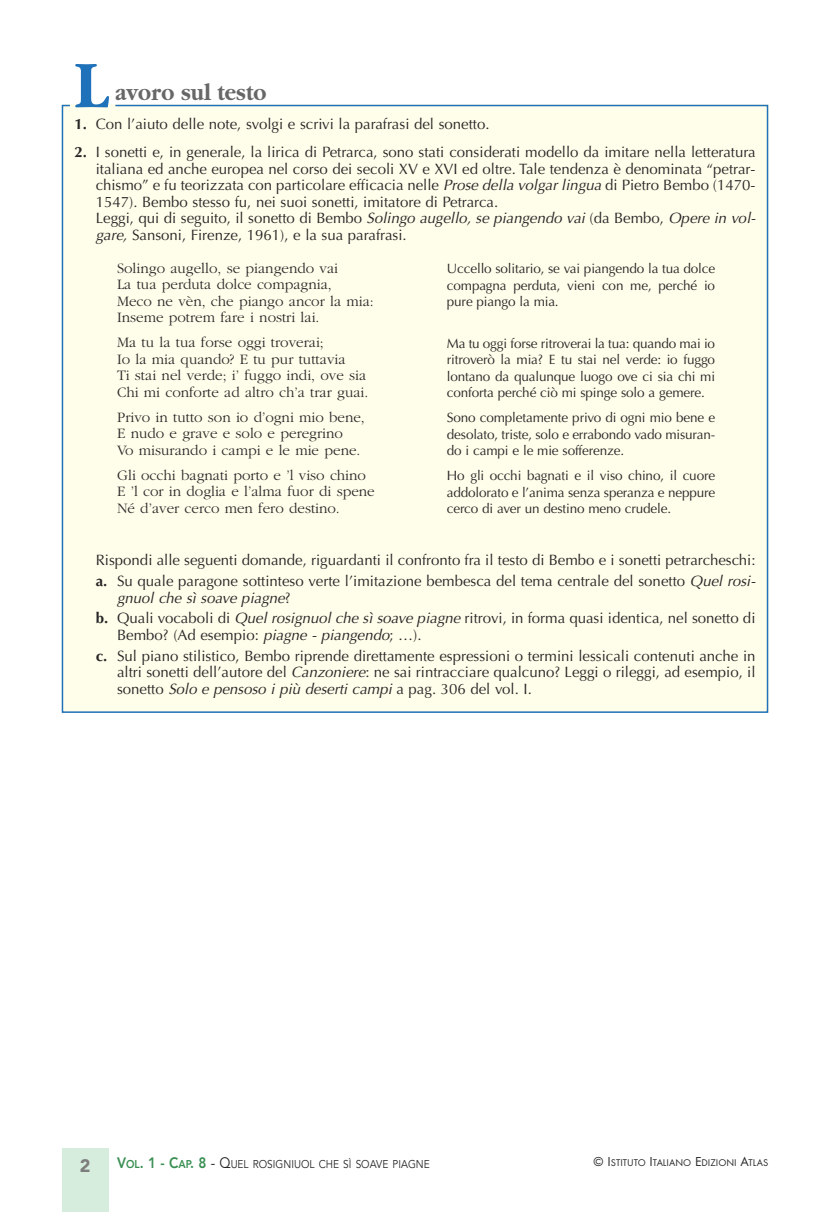
<style>
.page{position:relative;width:830px;height:1212px;background:#fff}
.page>*{position:absolute;margin:0;border:0;box-sizing:border-box;transform-origin:0 0}
.t1{font:700 69.15px "Garamond";color:#1f71b9;scale:.9 1}
.t2{font:700 24px "Garamond";color:#686768;scale:.9 1}
.t3{font:900 18px "Avenir";color:#7d7d7d}
.t4{font:15px/16.5px "Optima";color:#272627}
.t5{font:300 15px/16.5px "Garamond";color:#272627}
.t6{font:13.5px/16.5px "Optima";letter-spacing:-.01em;color:#272627;text-align:justify}
.t7{font:11.25px "Avenir";color:#272627;scale:.9 1}
.t8{font:10.2px "Futura T";color:#272627}
.s1{font-weight:700}
.s2{font-style:italic}
.s3{font-weight:800;font-size:15px;color:#388f52}
.s4{font-weight:800;color:#388f52}
.s5{font-size:15px}
.s6{font-size:13.5px}
</style>
<div class="page">
<div style="left:62px;top:1148px;width:46px;height:64px;background:#d6edde"></div>
<div style="left:61px;top:104px;width:707px;height:609px;background:#fffeea"></div>
<h1 class="t1" style="left:75px;top:43px;width:39px">L</h1>
<h2 class="t2" style="left:115px;top:78px;width:169px">avoro sul testo</h2>
<p class="t4" style="left:74px;top:117px;width:416px"><span class="s1">1.</span> Con l’aiuto delle note, svolgi e scrivi la parafrasi del sonetto.</p>
<p class="t4" style="left:96px;top:145px;width:661px;text-indent:-21px"><span class="s1">2.</span> I sonetti e, in generale, la lirica di Petrarca, sono stati considerati modello da imitare nella letteratura italiana ed anche europea nel corso dei secoli XV e XVI ed oltre. Tale tendenza è denominata “petrar&shy;chismo” e fu teorizzata con particolare efficacia nelle <span class="s2">Prose della volgar lingua</span> di Pietro Bembo (1470- 1547). Bembo stesso fu, nei suoi sonetti, imitatore di Petrarca.<br>Leggi, qui di seguito, il sonetto di Bembo <span class="s2">Solingo augello, se piangendo vai</span> (da Bembo, <span class="s2">Opere in vol&shy;gare,</span> Sansoni, Firenze, 1961), e la sua parafrasi.</p>
<p class="t5" style="left:117px;top:259px;width:258px">Solingo augello, se piangendo vai<br>La tua perduta dolce compagnia,<br>Meco ne vèn, che piango ancor la mia:<br>Inseme potrem fare i nostri lai.</p>
<p class="t5" style="left:117px;top:334px;width:253px">Ma tu la tua forse oggi troverai;<br>Io la mia quando? E tu pur tuttavia<br>Ti stai nel verde; i’ fuggo indi, ove sia Chi mi conforte ad altro ch’a trar guai.</p>
<p class="t5" style="left:117px;top:408px;width:249px">Privo in tutto son io d’ogni mio bene,<br>E nudo e grave e solo e peregrino<br>Vo misurando i campi e le mie pene.</p>
<p class="t5" style="left:117px;top:466px;width:259px">Gli occhi bagnati porto e ’l viso chino<br>E ’l cor in doglia e l’alma fuor di spene<br>Né d’aver cerco men fero destino.</p>
<p class="t6" style="left:446px;top:261px;width:269px">Uccello solitario, se vai piangendo la tua dolce compagna perduta, vieni con me, perché io pure piango la mia.</p>
<p class="t6" style="left:446px;top:336px;width:269px">Ma tu oggi forse ritroverai la tua: quando mai io ritroverò la mia? E tu stai nel verde: io fuggo lontano da qualunque luogo ove ci sia chi mi conforta perché ciò mi spinge solo a gemere.</p>
<p class="t6" style="left:446px;top:410px;width:270px">Sono completamente privo di ogni mio bene e desolato, triste, solo e errabondo vado misuran&shy;do i campi e le mie sofferenze.</p>
<p class="t6" style="left:446px;top:468px;width:270px">Ho gli occhi bagnati e il viso chino, il cuore addolorato e l’anima senza speranza e neppure cerco di aver un destino meno crudele.</p>
<p class="t4" style="left:96px;top:551px;width:661px;line-height:20.7px">Rispondi alle seguenti domande, riguardanti il confronto fra il testo di Bembo e i sonetti petrarcheschi: <span class="s1">a.</span> Su quale paragone sottinteso verte l’imitazione bembesca del tema centrale del sonetto <span class="s2">Quel rosi-</span></p>
<p class="t4" style="left:96px;top:589px;width:661px;line-height:20.7px;text-indent:21px"><span class="s2">gnuol che sì soave piagne</span>?<br><span class="s1">b.</span> Quali vocaboli di <span class="s2">Quel rosignuol che sì soave piagne</span> ritrovi, in forma quasi identica, nel sonetto di</p>
<p class="t4" style="left:96px;top:626px;width:661px;line-height:20.7px;text-indent:21px">Bembo? (Ad esempio: <span class="s2">piagne - piangendo</span>; …).<br><span class="s1">c.</span> Sul piano stilistico, Bembo riprende direttamente espressioni o termini lessicali contenuti anche in</p>
<p class="t4" style="left:117px;top:665px;width:639px">altri sonetti dell’autore del <span class="s2">Canzoniere</span>: ne sai rintracciare qualcuno? Leggi o rileggi, ad esempio, il sonetto <span class="s2">Solo e pensoso i più deserti campi</span> a pag. 306 del vol. I.</p>
<p class="t3" style="left:80px;top:1159px;width:12px">2</p>
<p class="t7" style="left:117px;top:1159px;width:349px"><span class="s3">V</span><span class="s4">OL</span><span class="s3">. 1 - C</span><span class="s4">AP</span><span class="s3">. 8</span> <span class="s5">- Q</span>UEL ROSIGNIUOL CHE SÌ SOAVE PIAGNE</p>
<p class="t8" style="left:593px;top:1156px;width:176px"><span class="s6">© I</span>STITUTO <span class="s6">I</span>TALIANO <span class="s6">E</span>DIZIONI <span class="s6">A</span>TLAS</p>
</div>
